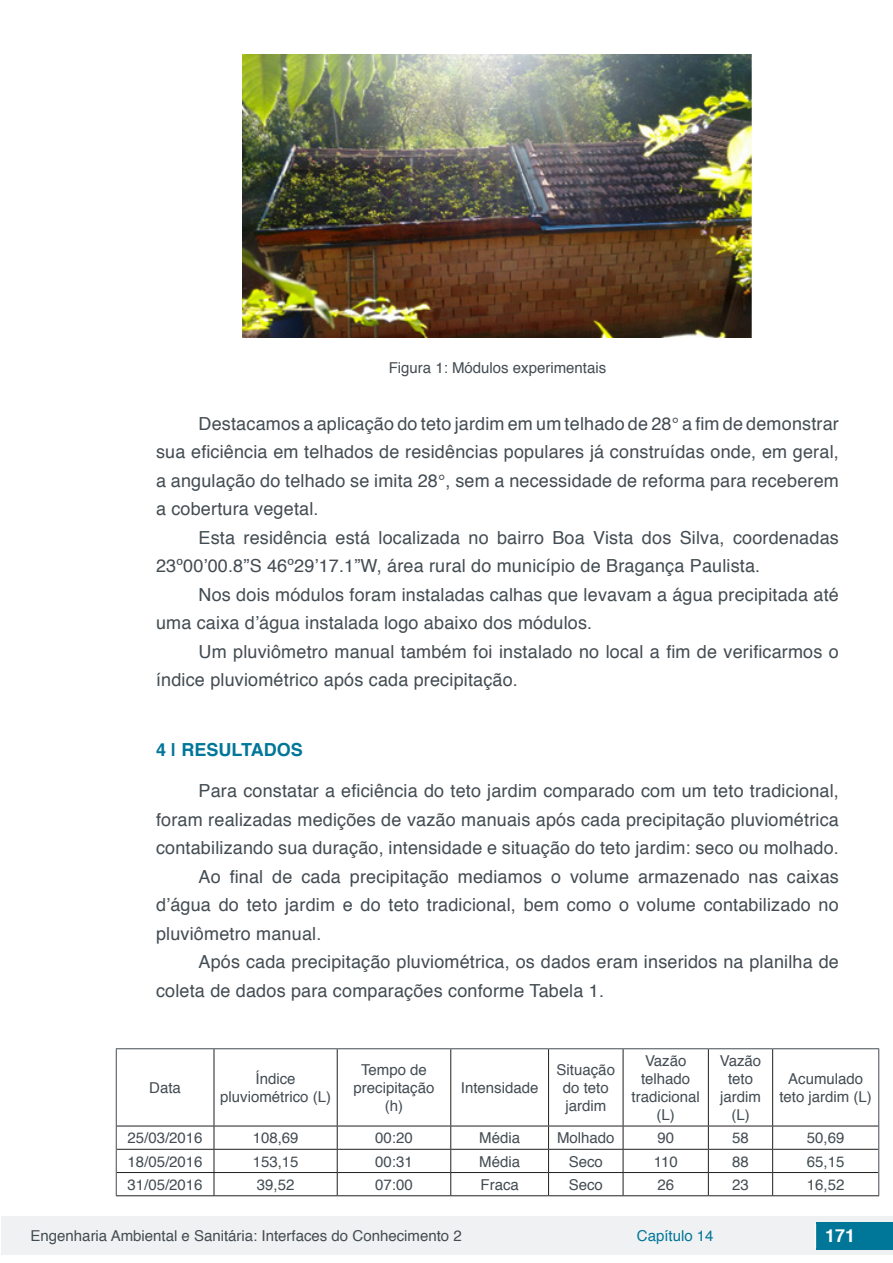
<style>
.page{position:relative;width:893px;height:1263px;background:#fff}
.page>*{position:absolute;margin:0;border:0;box-sizing:border-box;transform-origin:0 0}
.txt{font:18px/28.5px "Helvetica";letter-spacing:.01em;color:#434c52}
.t1{font:700 18px "Helvetica";color:#007699}
.t2{font:700 18px "Helvetica";color:#fff}
.tab_txt_centro{font:15px/18px "Helvetica";color:#434c52;text-align:center}
.info_tab_gra_imag{font:15px "Helvetica";color:#434c52}
.t3{font:15px "Helvetica";color:#007699}
</style>
<div class="page">
<div style="left:1px;top:1216px;width:891px;height:38px;background:#f0f1f2"></div>
<div style="left:816px;top:1222px;width:77px;height:27px;background:#007699"></div>
<svg style="left:815px;top:1224px;width:1px;height:24px"></svg>
<img style="left:242px;top:54px;width:511px;height:284px">
<hr style="left:117px;top:1126px;width:97px;height:1px;background:#231f20">
<hr style="left:214px;top:1126px;width:123px;height:1px;background:#231f20">
<hr style="left:337px;top:1126px;width:114px;height:1px;background:#231f20">
<hr style="left:451px;top:1126px;width:98px;height:1px;background:#231f20">
<hr style="left:549px;top:1126px;width:74px;height:1px;background:#231f20">
<hr style="left:623px;top:1126px;width:85px;height:1px;background:#231f20">
<hr style="left:708px;top:1126px;width:65px;height:1px;background:#231f20">
<hr style="left:773px;top:1126px;width:105px;height:1px;background:#231f20">
<hr style="left:117px;top:1149px;width:97px;height:1px;background:#231f20">
<hr style="left:214px;top:1149px;width:123px;height:1px;background:#231f20">
<hr style="left:337px;top:1149px;width:114px;height:1px;background:#231f20">
<hr style="left:451px;top:1149px;width:98px;height:1px;background:#231f20">
<hr style="left:549px;top:1149px;width:74px;height:1px;background:#231f20">
<hr style="left:623px;top:1149px;width:85px;height:1px;background:#231f20">
<hr style="left:708px;top:1149px;width:65px;height:1px;background:#231f20">
<hr style="left:773px;top:1149px;width:105px;height:1px;background:#231f20">
<hr style="left:117px;top:1172px;width:97px;height:1px;background:#231f20">
<hr style="left:214px;top:1172px;width:123px;height:1px;background:#231f20">
<hr style="left:337px;top:1172px;width:114px;height:1px;background:#231f20">
<hr style="left:451px;top:1172px;width:98px;height:1px;background:#231f20">
<hr style="left:549px;top:1172px;width:74px;height:1px;background:#231f20">
<hr style="left:623px;top:1172px;width:85px;height:1px;background:#231f20">
<hr style="left:708px;top:1172px;width:65px;height:1px;background:#231f20">
<hr style="left:773px;top:1172px;width:105px;height:1px;background:#231f20">
<hr style="left:116px;top:1195px;width:98px;height:1px;background:#231f20">
<hr style="left:214px;top:1195px;width:123px;height:1px;background:#231f20">
<hr style="left:337px;top:1195px;width:114px;height:1px;background:#231f20">
<hr style="left:451px;top:1195px;width:98px;height:1px;background:#231f20">
<hr style="left:549px;top:1195px;width:74px;height:1px;background:#231f20">
<hr style="left:623px;top:1195px;width:85px;height:1px;background:#231f20">
<hr style="left:708px;top:1195px;width:65px;height:1px;background:#231f20">
<hr style="left:773px;top:1195px;width:106px;height:1px;background:#231f20">
<hr style="left:214px;top:1049px;width:1px;height:77px;background:#231f20">
<hr style="left:337px;top:1049px;width:1px;height:77px;background:#231f20">
<hr style="left:450px;top:1049px;width:1px;height:77px;background:#231f20">
<hr style="left:548px;top:1049px;width:1px;height:77px;background:#231f20">
<hr style="left:623px;top:1049px;width:1px;height:77px;background:#231f20">
<hr style="left:708px;top:1049px;width:1px;height:77px;background:#231f20">
<hr style="left:772px;top:1049px;width:1px;height:77px;background:#231f20">
<svg style="left:214px;top:1126px;width:1px;height:69px"></svg>
<svg style="left:337px;top:1126px;width:1px;height:69px"></svg>
<svg style="left:450px;top:1126px;width:1px;height:69px"></svg>
<svg style="left:548px;top:1126px;width:1px;height:69px"></svg>
<svg style="left:623px;top:1126px;width:1px;height:69px"></svg>
<svg style="left:708px;top:1126px;width:1px;height:69px"></svg>
<svg style="left:772px;top:1126px;width:1px;height:69px"></svg>
<hr style="left:116px;top:1048px;width:98px;height:1px;background:#434c52">
<hr style="left:116px;top:1049px;width:1px;height:77px;background:#434c52">
<hr style="left:214px;top:1048px;width:123px;height:1px;background:#434c52">
<hr style="left:337px;top:1048px;width:114px;height:1px;background:#434c52">
<hr style="left:451px;top:1048px;width:98px;height:1px;background:#434c52">
<hr style="left:549px;top:1048px;width:74px;height:1px;background:#434c52">
<hr style="left:623px;top:1048px;width:85px;height:1px;background:#434c52">
<hr style="left:708px;top:1048px;width:65px;height:1px;background:#434c52">
<hr style="left:773px;top:1048px;width:106px;height:1px;background:#434c52">
<hr style="left:878px;top:1049px;width:1px;height:77px;background:#434c52">
<svg style="left:116px;top:1126px;width:1px;height:69px"></svg>
<svg style="left:878px;top:1126px;width:1px;height:69px"></svg>
<p class="info_tab_gra_imag" style="left:389px;top:356px;width:219px">Figura 1: Módulos experimentais</p>
<p class="txt" style="left:156px;top:410px;width:684px;text-align:justify;text-indent:43px">Destacamos a aplicação do teto jardim em um telhado de 28° a fim de demonstrar sua eficiência em telhados de residências populares já construídas onde, em geral, a angulação do telhado se imita 28°, sem a necessidade de reforma para receberem a cobertura vegetal.</p>
<p class="txt" style="left:156px;top:524px;width:684px;text-indent:43px">Esta residência está localizada no bairro Boa Vista dos Silva, coordenadas<br>23º00’00.8”S 46º29’17.1”W, área rural do município de Bragança Paulista.</p>
<p class="txt" style="left:156px;top:581px;width:684px;text-indent:43px">Nos dois módulos foram instaladas calhas que levavam a água precipitada até uma caixa d’água instalada logo abaixo dos módulos.</p>
<p class="txt" style="left:156px;top:638px;width:684px;text-indent:43px">Um pluviômetro manual também foi instalado no local a fim de verificarmos o índice pluviométrico após cada precipitação.</p>
<p class="t1" style="left:156px;top:735px;width:148px">4 | RESULTADOS</p>
<p class="txt" style="left:156px;top:777px;width:684px;text-align:justify;text-indent:43px">Para constatar a eficiência do teto jardim comparado com um teto tradicional, foram realizadas medições de vazão manuais após cada precipitação pluviométrica contabilizando sua duração, intensidade e situação do teto jardim: seco ou molhado.</p>
<p class="txt" style="left:156px;top:863px;width:684px;text-align:justify;text-indent:43px">Ao final de cada precipitação mediamos o volume armazenado nas caixas d’água do teto jardim e do teto tradicional, bem como o volume contabilizado no pluviômetro manual.</p>
<p class="txt" style="left:156px;top:948px;width:684px;text-indent:43px">Após cada precipitação pluviométrica, os dados eram inseridos na planilha de coleta de dados para comparações conforme Tabela 1.</p>
<p class="tab_txt_centro" style="left:149px;top:1079px;width:33px">Data</p>
<p class="tab_txt_centro" style="left:220px;top:1070px;width:112px">Índice pluviométrico (L)</p>
<p class="tab_txt_centro" style="left:354px;top:1061px;width:82px">Tempo de precipitação (h)</p>
<p class="tab_txt_centro" style="left:461px;top:1079px;width:79px">Intensidade</p>
<p class="tab_txt_centro" style="left:557px;top:1061px;width:60px">Situação do teto jardim</p>
<p class="tab_txt_centro" style="left:631px;top:1052px;width:70px">Vazão telhado tradicional (L)</p>
<p class="tab_txt_centro" style="left:720px;top:1052px;width:43px">Vazão teto jardim (L)</p>
<p class="tab_txt_centro" style="left:779px;top:1070px;width:94px">Acumulado teto jardim (L)</p>
<p class="tab_txt_centro" style="left:128px;top:1129px;width:77px">25/03/2016</p>
<p class="tab_txt_centro" style="left:253px;top:1129px;width:47px">108,69</p>
<p class="tab_txt_centro" style="left:375px;top:1129px;width:39px">00:20</p>
<p class="tab_txt_centro" style="left:479px;top:1129px;width:42px">Média</p>
<p class="tab_txt_centro" style="left:557px;top:1129px;width:59px">Molhado</p>
<p class="tab_txt_centro" style="left:657px;top:1129px;width:18px">90</p>
<p class="tab_txt_centro" style="left:732px;top:1129px;width:18px">58</p>
<p class="tab_txt_centro" style="left:807px;top:1129px;width:39px">50,69</p>
<p class="tab_txt_centro" style="left:128px;top:1153px;width:77px">18/05/2016</p>
<p class="tab_txt_centro" style="left:253px;top:1153px;width:47px">153,15</p>
<p class="tab_txt_centro" style="left:375px;top:1153px;width:39px">00:31</p>
<p class="tab_txt_centro" style="left:479px;top:1153px;width:42px">Média</p>
<p class="tab_txt_centro" style="left:569px;top:1153px;width:36px">Seco</p>
<p class="tab_txt_centro" style="left:654px;top:1153px;width:25px">110</p>
<p class="tab_txt_centro" style="left:732px;top:1153px;width:18px">88</p>
<p class="tab_txt_centro" style="left:807px;top:1153px;width:39px">65,15</p>
<p class="tab_txt_centro" style="left:128px;top:1176px;width:77px">31/05/2016</p>
<p class="tab_txt_centro" style="left:257px;top:1176px;width:39px">39,52</p>
<p class="tab_txt_centro" style="left:375px;top:1176px;width:39px">07:00</p>
<p class="tab_txt_centro" style="left:480px;top:1176px;width:40px">Fraca</p>
<p class="tab_txt_centro" style="left:569px;top:1176px;width:36px">Seco</p>
<p class="tab_txt_centro" style="left:657px;top:1176px;width:18px">26</p>
<p class="tab_txt_centro" style="left:732px;top:1176px;width:18px">23</p>
<p class="tab_txt_centro" style="left:807px;top:1176px;width:39px">16,52</p>
<p class="info_tab_gra_imag" style="left:31px;top:1224px;width:433px">Engenharia Ambiental e Sanitária: Interfaces do Conhecimento 2</p>
<p class="t3" style="left:637px;top:1224px;width:78px">Capítulo 14</p>
<p class="t2" style="left:825px;top:1221px;width:32px">171</p>
</div>
